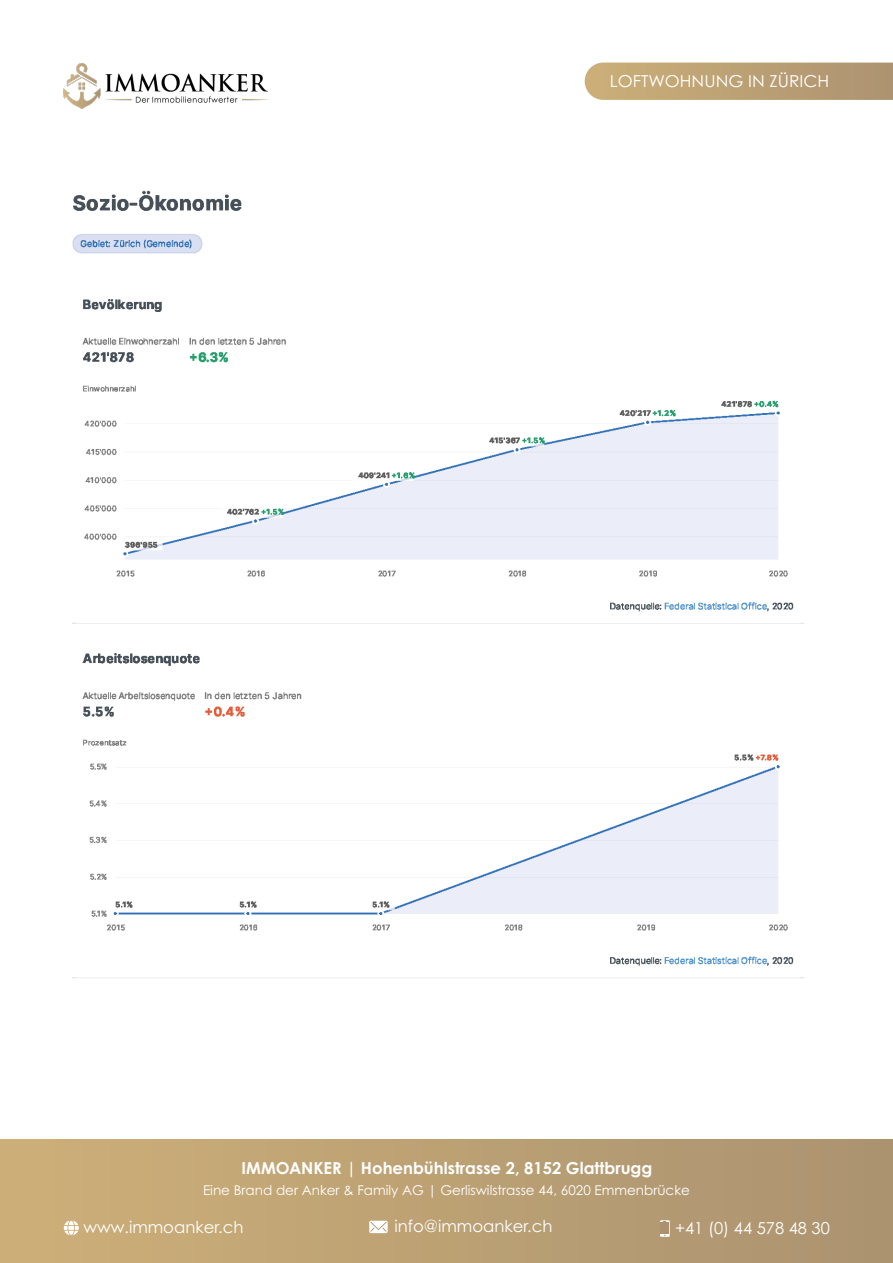
<style>
.page{position:relative;width:893px;height:1263px;background:#fff}
.page>*{position:absolute;margin:0;border:0;box-sizing:border-box;transform-origin:0 0}
.t1{font:16.5px "Century Gothic Pro";color:#fff}
.t2{font:700 16.5px "Century Gothic Pro";color:#fff}
.t3{font:16.5px "Century Gothic Pro";color:#fff;scale:1.04 1}
.t4{font:13.5px "Century Gothic Pro";color:#fff}
</style>
<div class="page">
<div style="left:0;top:1140px;width:893px;height:123px;background:linear-gradient(to right,#cdaf78,#ab9370)"></div>
<svg style="left:585px;top:63px;width:308px;height:37px;background:#bca276"></svg>
<img style="left:64px;top:63px;width:204px;height:45px">
<svg style="left:64px;top:1220px;width:15px;height:15px"></svg>
<svg style="left:369px;top:1221px;width:19px;height:12px"></svg>
<svg style="left:370px;top:1222px;width:17px;height:10px"></svg>
<svg style="left:660px;top:1220px;width:10px;height:17px"></svg>
<div style="left:661px;top:1222px;width:8px;height:12px;background:#ab9170"></div>
<img style="left:72px;top:190px;width:732px;height:788px">
<p class="t3" style="left:610px;top:71px;width:212px">LOFTWOHNUNG IN ZÜRICH</p>
<p class="t2" style="left:242px;top:1158px;width:412px">IMMOANKER | Hohenbühlstrasse 2, 8152 Glattbrugg</p>
<p class="t4" style="left:203px;top:1182px;width:488px">Eine Brand der Anker &amp; Family AG | Gerliswilstrasse 44, 6020 Emmenbrücke</p>
<p class="t1" style="left:83px;top:1217px;width:162px">www.immoanker.ch</p>
<p class="t1" style="left:394px;top:1216px;width:160px">info@immoanker.ch</p>
<p class="t1" style="left:675px;top:1218px;width:156px">+41 (0) 44 578 48 30</p>
</div>
